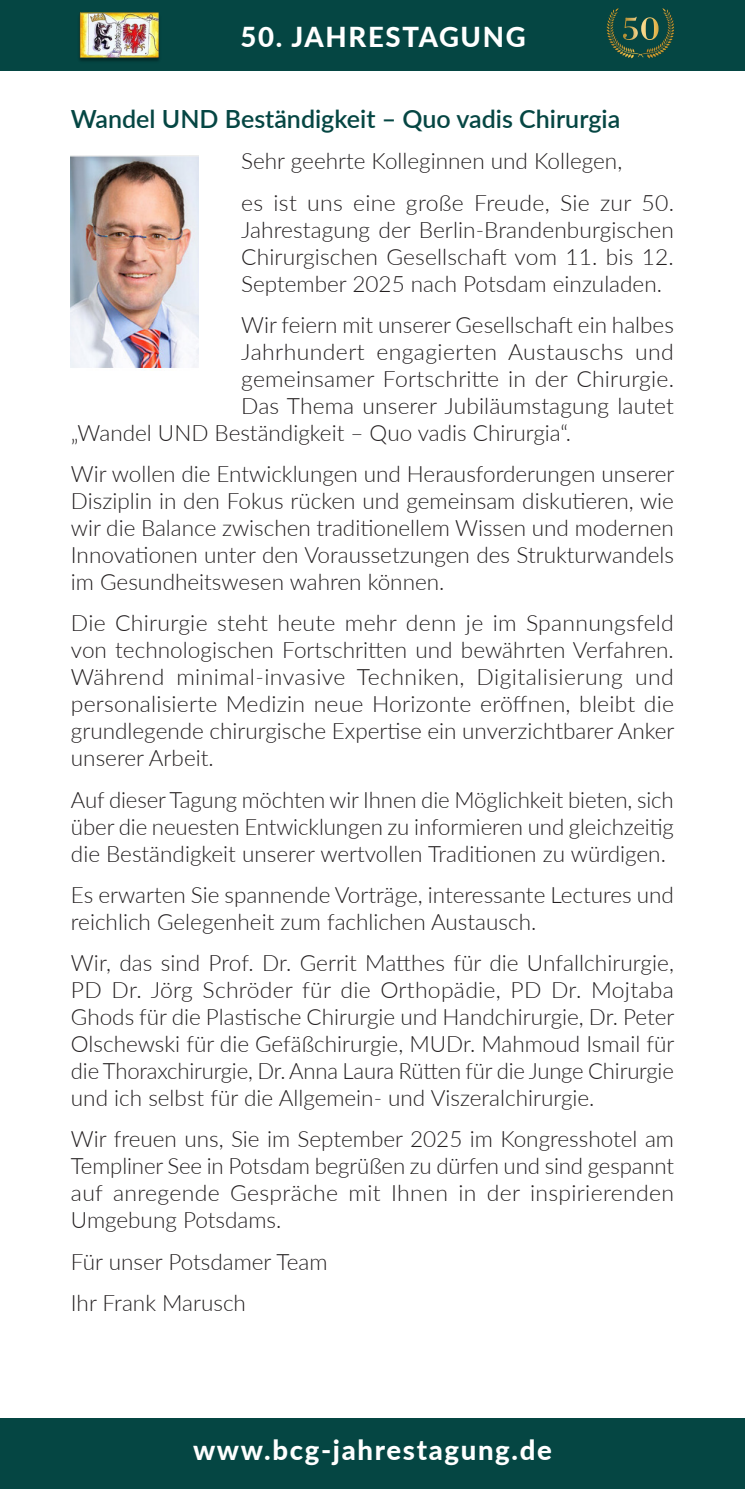
<style>
.page{position:relative;width:745px;height:1489px;background:#fff}
.page>*{position:absolute;margin:0;border:0;box-sizing:border-box;transform-origin:0 0}
.t1{font:800 27.5px "Lato";letter-spacing:.06em;color:#fff}
.Blocksatz_Einladung{font:600 25px "Lato";color:#054643}
.Blocksatz_Einladung-2{font:300 22.5px/27px "Lato";color:#231f20;text-align:justify}
.Blocksatz_Einladung-3{font:300 22.5px "Lato";letter-spacing:.02em;color:#231f20}
</style>
<div class="page">
<div style="left:0;top:1417px;width:744px;height:71px;background:#054643"></div>
<div style="left:0;top:0;width:744px;height:71px;background:#054643"></div>
<img style="left:79px;top:12px;width:80px;height:49px">
<img style="left:606px;top:8px;width:67px;height:51px">
<svg style="left:622px;top:17px;width:36px;height:23px"></svg>
<img style="left:71px;top:155px;width:127px;height:214px">
<p class="t1" style="left:240px;top:16px;width:286px">50. JAHRESTAGUNG</p>
<p class="Blocksatz_Einladung" style="left:71px;top:101px;width:550px">Wandel UND Beständigkeit – Quo vadis Chirurgia</p>
<p class="Blocksatz_Einladung-2" style="left:241px;top:147px;width:382px">Sehr geehrte Kolleginnen und Kollegen,</p>
<p class="Blocksatz_Einladung-2" style="left:241px;top:188px;width:434px">es ist uns eine große Freude, Sie zur 50.<br>Jahrestagung der Berlin-Brandenburgischen Chirurgischen Gesellschaft vom 11. bis 12.<br>September 2025 nach Potsdam einzuladen.</p>
<p class="Blocksatz_Einladung-2" style="left:241px;top:310px;width:434px">Wir feiern mit unserer Gesellschaft ein halbes</p>
<p class="Blocksatz_Einladung-3" style="left:241px;top:336px;width:434px">Jahrhundert engagierten Austauschs und</p>
<p class="Blocksatz_Einladung-2" style="left:241px;top:364px;width:434px">gemeinsamer Fortschritte in der Chirurgie.</p>
<p class="Blocksatz_Einladung-2" style="left:241px;top:391px;width:434px">Das Thema unserer Jubiläumstagung lautet</p>
<p class="Blocksatz_Einladung-2" style="left:71px;top:418px;width:501px">„Wandel UND Beständigkeit – Quo vadis Chirurgia“.</p>
<p class="Blocksatz_Einladung-2" style="left:71px;top:459px;width:604px">Wir wollen die Entwicklungen und Herausforderungen unserer Disziplin in den Fokus rücken und gemeinsam diskutieren, wie wir die Balance zwischen traditionellem Wissen und modernen Innovationen unter den Voraussetzungen des Strukturwandels im Gesundheitswesen wahren können.</p>
<p class="Blocksatz_Einladung-2" style="left:71px;top:609px;width:604px">Die Chirurgie steht heute mehr denn je im Spannungsfeld von technologischen Fortschritten und bewährten Verfahren.<br>Während minimal-invasive Techniken, Digitalisierung und personalisierte Medizin neue Horizonte eröffnen, bleibt die grundlegende chirurgische Expertise ein unverzichtbarer Anker unserer Arbeit.</p>
<p class="Blocksatz_Einladung-2" style="left:71px;top:785px;width:604px">Auf dieser Tagung möchten wir Ihnen die Möglichkeit bieten, sich über die neuesten Entwicklungen zu informieren und gleichzeitig die Beständigkeit unserer wertvollen Traditionen zu würdigen.</p>
<p class="Blocksatz_Einladung-2" style="left:71px;top:880px;width:604px">Es erwarten Sie spannende Vorträge, interessante Lectures und reichlich Gelegenheit zum fachlichen Austausch.</p>
<p class="Blocksatz_Einladung-2" style="left:71px;top:948px;width:604px">Wir, das sind Prof. Dr. Gerrit Matthes für die Unfallchirurgie, PD Dr. Jörg Schröder für die Orthopädie, PD Dr. Mojtaba Ghods für die Plastische Chirurgie und Handchirurgie, Dr. Peter Olschewski für die Gefäßchirurgie, MUDr. Mahmoud Ismail für die Thoraxchirurgie, Dr. Anna Laura Rütten für die Junge Chirurgie und ich selbst für die Allgemein- und Viszeralchirurgie.</p>
<p class="Blocksatz_Einladung-2" style="left:71px;top:1124px;width:604px">Wir freuen uns, Sie im September 2025 im Kongresshotel am Templiner See in Potsdam begrüßen zu dürfen und sind gespannt auf anregende Gespräche mit Ihnen in der inspirierenden Umgebung Potsdams.</p>
<p class="Blocksatz_Einladung-2" style="left:71px;top:1247px;width:258px">Für unser Potsdamer Team</p>
<p class="Blocksatz_Einladung-2" style="left:71px;top:1288px;width:176px">Ihr Frank Marusch</p>
<p class="t1" style="left:193px;top:1428px;width:360px">www.bcg-jahrestagung.de</p>
</div>
